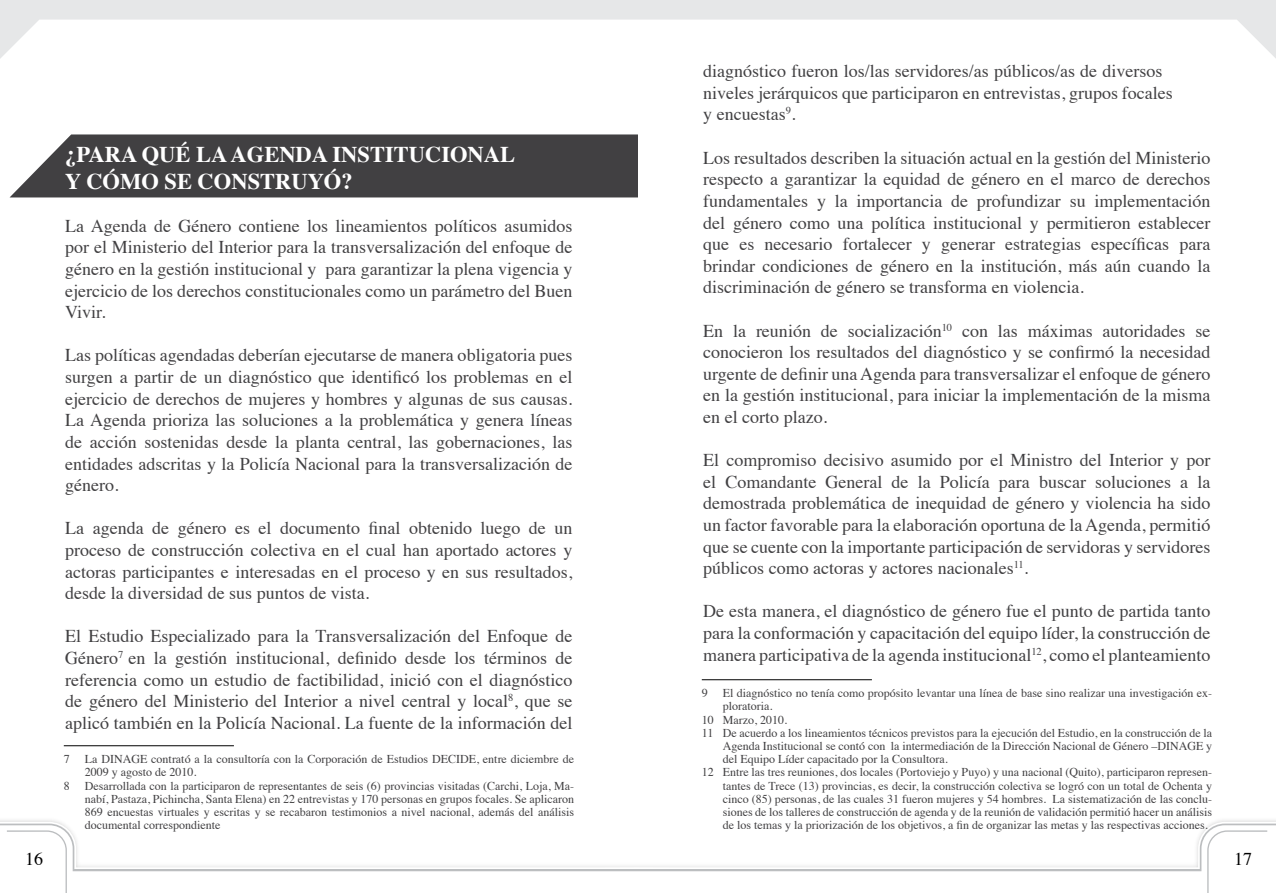
<style>
.page{position:relative;width:1276px;height:893px;background:#fff}
.page>*{position:absolute;margin:0;border:0;box-sizing:border-box;transform-origin:0 0}
.t1{font:700 22.5px/27px "Times";color:#fff}
.t2{font:18px/21.6px "Times";color:#414042;text-align:justify}
.t3{font:18px "Times";color:#000}
.t4{font:12px/13.2px "Times";color:#414042}
</style>
<div class="page">
<svg style="left:0;top:0;width:638px;height:59px"></svg>
<svg style="left:0;top:822px;width:1276px;height:71px"></svg>
<svg style="left:638px;top:0;width:638px;height:58px"></svg>
<div style="left:10px;top:134px;width:628px;height:63px;background:#414042"></div>
<hr style="left:64px;top:745px;width:170px;height:1px;background:#000">
<hr style="left:702px;top:679px;width:170px;height:1px;background:#000">
<p class="t1" style="left:65px;top:138px;width:451px">¿PARA QUÉ LA AGENDA INSTITUCIONAL<br>Y CÓMO SE CONSTRUYÓ?</p>
<p class="t2" style="left:65px;top:213px;width:508px">La Agenda de Género contiene los lineamientos políticos asumidos por el Ministerio del Interior para la transversalización del enfoque de género en la gestión institucional y para garantizar la plena vigencia y ejercicio de los derechos constitucionales como un parámetro del Buen Vivir.</p>
<p class="t2" style="left:65px;top:343px;width:509px">Las políticas agendadas deberían ejecutarse de manera obligatoria pues surgen a partir de un diagnóstico que identificó los problemas en el ejercicio de derechos de mujeres y hombres y algunas de sus causas.<br>La Agenda prioriza las soluciones a la problemática y genera líneas de acción sostenidas desde la planta central, las gobernaciones, las entidades adscritas y la Policía Nacional para la transversalización de género.</p>
<p class="t2" style="left:65px;top:516px;width:509px">La agenda de género es el documento final obtenido luego de un proceso de construcción colectiva en el cual han aportado actores y actoras participantes e interesadas en el proceso y en sus resultados, desde la diversidad de sus puntos de vista.</p>
<p class="t2" style="left:65px;top:624px;width:509px">El Estudio Especializado para la Transversalización del Enfoque de Género<sup>7</sup> en la gestión institucional, definido desde los términos de referencia como un estudio de factibilidad, inició con el diagnóstico de género del Ministerio del Interior a nivel central y local<sup>8</sup>, que se aplicó también en la Policía Nacional. La fuente de la información del</p>
<p class="t4" style="left:64px;top:751px;width:7px">7</p>
<p class="t4" style="left:85px;top:751px;width:491px">La DINAGE contrató a la consultoría con la Corporación de Estudios DECIDE, entre diciembre de<br>2009 y agosto de 2010.</p>
<p class="t4" style="left:64px;top:778px;width:7px">8</p>
<p class="t4" style="left:85px;top:778px;width:491px;text-align:justify">Desarrollada con la participaron de representantes de seis (6) provincias visitadas (Carchi, Loja, Ma&shy;nabí, Pastaza, Pichincha, Santa Elena) en 22 entrevistas y 170 personas en grupos focales. Se aplicaron 869 encuestas virtuales y escritas y se recabaron testimonios a nivel nacional, además del análisis documental correspondiente</p>
<p class="t2" style="left:703px;top:59px;width:471px;text-align:left">diagnóstico fueron los/las servidores/as públicos/as de diversos niveles jerárquicos que participaron en entrevistas, grupos focales y encuestas<sup>9</sup>.</p>
<p class="t2" style="left:703px;top:145px;width:509px">Los resultados describen la situación actual en la gestión del Ministerio respecto a garantizar la equidad de género en el marco de derechos fundamentales y la importancia de profundizar su implementación del género como una política institucional y permitieron establecer que es necesario fortalecer y generar estrategias específicas para brindar condiciones de género en la institución, más aún cuando la discriminación de género se transforma en violencia.</p>
<p class="t2" style="left:703px;top:318px;width:509px">En la reunión de socialización<sup>10</sup> con las máximas autoridades se conocieron los resultados del diagnóstico y se confirmó la necesidad urgente de definir una Agenda para transversalizar el enfoque de género en la gestión institucional, para iniciar la implementación de la misma en el corto plazo.</p>
<p class="t2" style="left:703px;top:448px;width:509px">El compromiso decisivo asumido por el Ministro del Interior y por el Comandante General de la Policía para buscar soluciones a la demostrada problemática de inequidad de género y violencia ha sido un factor favorable para la elaboración oportuna de la Agenda, permitió que se cuente con la importante participación de servidoras y servidores públicos como actoras y actores nacionales<sup>11</sup>.</p>
<p class="t2" style="left:703px;top:599px;width:509px">De esta manera, el diagnóstico de género fue el punto de partida tanto para la conformación y capacitación del equipo líder, la construcción de manera participativa de la agenda institucional<sup>12</sup>, como el planteamiento</p>
<p class="t4" style="left:702px;top:685px;width:7px">9</p>
<p class="t4" style="left:723px;top:685px;width:491px">El diagnóstico no tenía como propósito levantar una línea de base sino realizar una investigación ex-</p>
<p class="t4" style="left:723px;top:699px;width:51px">ploratoria.</p>
<p class="t4" style="left:702px;top:712px;width:87px">10 Marzo, 2010.</p>
<p class="t4" style="left:702px;top:725px;width:512px">11 De acuerdo a los lineamientos técnicos previstos para la ejecución del Estudio, en la construcción de la</p>
<p class="t4" style="left:723px;top:738px;width:491px">Agenda Institucional se contó con la intermediación de la Dirección Nacional de Género –DINAGE y</p>
<p class="t4" style="left:723px;top:751px;width:226px">del Equipo Líder capacitado por la Consultora.</p>
<p class="t4" style="left:702px;top:765px;width:512px">12 Entre las tres reuniones, dos locales (Portoviejo y Puyo) y una nacional (Quito), participaron represen-</p>
<p class="t4" style="left:723px;top:778px;width:491px">tantes de Trece (13) provincias, es decir, la construcción colectiva se logró con un total de Ochenta y</p>
<p class="t4" style="left:723px;top:791px;width:491px">cinco (85) personas, de las cuales 31 fueron mujeres y 54 hombres. La sistematización de las conclu-</p>
<p class="t4" style="left:723px;top:804px;width:491px">siones de los talleres de construcción de agenda y de la reunión de validación permitió hacer un análisis</p>
<p class="t4" style="left:723px;top:817px;width:487px">de los temas y la priorización de los objetivos, a fin de organizar las metas y las respectivas acciones.</p>
<p class="t3" style="left:25px;top:842px;width:19px">16</p>
<p class="t3" style="left:1234px;top:842px;width:19px">17</p>
</div>
